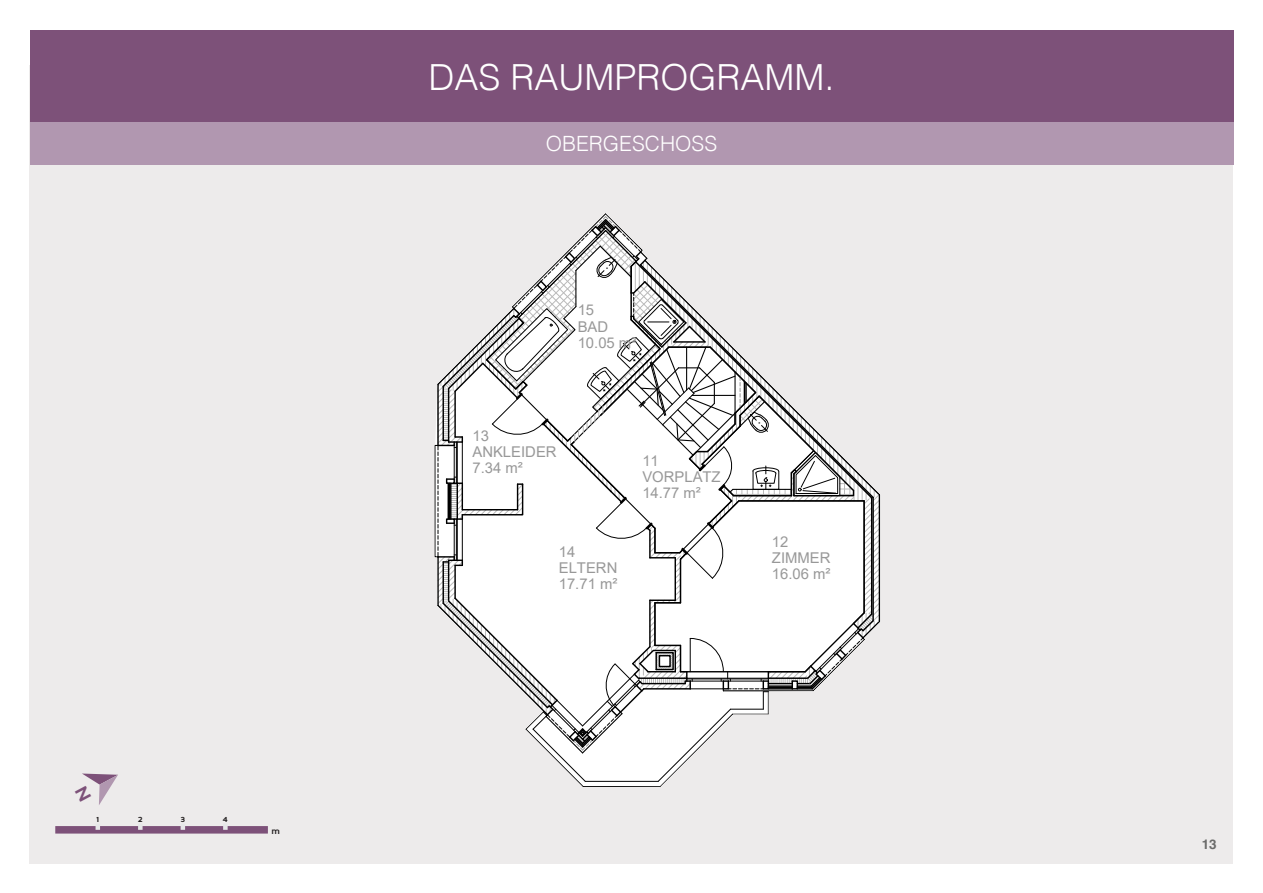
<style>
.page{position:relative;width:1263px;height:893px;background:#fff}
.page>*{position:absolute;margin:0;border:0;box-sizing:border-box;transform-origin:0 0}
.t1{font:300 36px "Helvetica";color:#fff}
.t2{font:300 21px "Helvetica";color:#fff}
.t3{font:14.85px/16.4px "Arial";color:#989898}
.Immo_Projekt_Titel{font:700 13.5px "Helvetica";color:#6b6b6a}
.t4{font:700 9px "Perspective Sans";color:#231f20}
</style>
<div class="page">
<div style="left:30px;top:65px;width:1203px;height:798px;background:#edebeb"></div>
<div style="left:30px;top:30px;width:1203px;height:110px;background:#7d5179"></div>
<div style="left:55px;top:826px;width:213px;height:7px;background:#7d5179"></div>
<svg style="left:96px;top:826px;width:4px;height:4px"></svg>
<svg style="left:138px;top:826px;width:5px;height:4px"></svg>
<svg style="left:181px;top:826px;width:4px;height:4px"></svg>
<svg style="left:223px;top:826px;width:5px;height:4px"></svg>
<div style="left:30px;top:122px;width:1203px;height:43px;background:#b197b0"></div>
<svg style="left:436px;top:213px;width:444px;height:574px"></svg>
<svg style="left:82px;top:773px;width:36px;height:32px"></svg>
<p class="t4" style="left:96px;top:813px;width:5px">1</p>
<p class="t4" style="left:138px;top:813px;width:7px">2</p>
<p class="t4" style="left:180px;top:813px;width:6px">3</p>
<p class="t4" style="left:223px;top:813px;width:6px">4</p>
<p class="t4" style="left:271px;top:825px;width:10px">m</p>
<p class="t1" style="left:428px;top:47px;width:408px">DAS RAUMPROGRAMM.</p>
<p class="t2" style="left:546px;top:126px;width:173px">OBERGESCHOSS</p>
<p class="t3" style="left:578px;top:302px;width:60px">15<br>BAD<br>10.05 m²</p>
<p class="t3" style="left:472px;top:427px;width:86px">13<br>ANKLEIDER<br>7.34 m²</p>
<p class="t3" style="left:642px;top:452px;width:80px">11<br>VORPLATZ<br>14.77 m²</p>
<p class="t3" style="left:559px;top:543px;width:60px">14<br>ELTERN<br>17.71 m²</p>
<p class="t3" style="left:772px;top:533px;width:60px">12<br>ZIMMER<br>16.06 m²</p>
<p class="Immo_Projekt_Titel" style="left:1202px;top:836px;width:17px">13</p>
</div>
